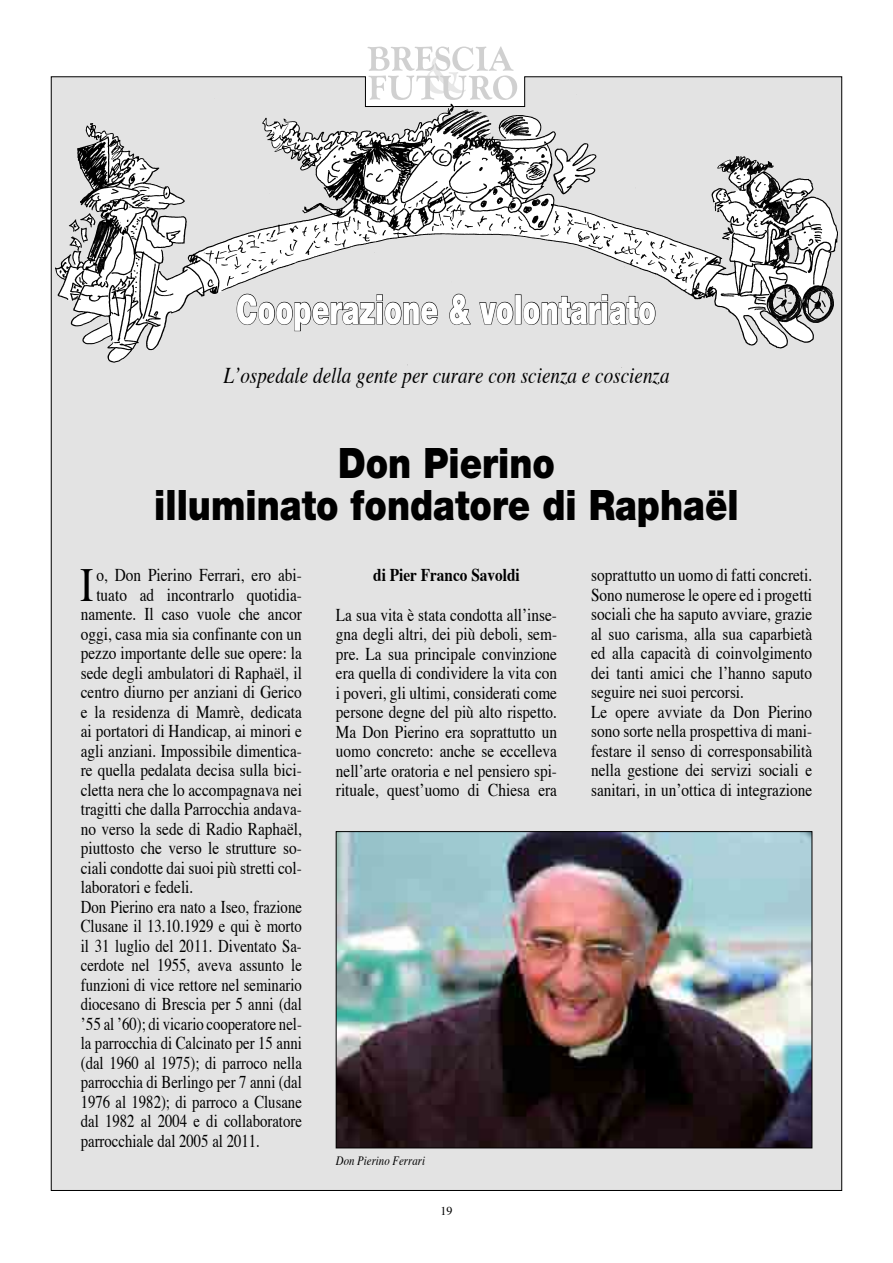
<style>
.page{position:relative;width:893px;height:1263px;background:#fff}
.page>*{position:absolute;margin:0;border:0;box-sizing:border-box;transform-origin:0 0}
.t1{font:47.4px "Times";color:#000;scale:.85 1}
.t2{font:900 42px/42px "Helvetica Neue";color:#000;text-align:center;scale:.85 1}
.t3{font:900 40.5px "Helvetica Neue";color:#fff;scale:.7 1}
.t4{font:italic 22.5px "Times";color:#000;scale:.85 1}
.t5{font:18px/19.5px "Times";color:#000;scale:.85 1}
.t6{font:18px "Times";color:#000;scale:.82 1}
.t7{font:700 18px "Times";color:#000;scale:.85 1}
.t8{font:italic 12.75px "Times";color:#000;scale:.85 1}
.t9{font:12px "Times";color:#000}
</style>
<div class="page">
<div style="left:51px;top:76px;width:791px;height:1115px;background:#e3e3e3"></div>
<svg style="left:367px;top:46px;width:150px;height:43px"></svg>
<img style="left:50px;top:89px;width:793px;height:279px">
<svg style="left:236px;top:293px;width:202px;height:38px;background:#c1c1c1"></svg>
<svg style="left:449px;top:293px;width:22px;height:32px"></svg>
<svg style="left:479px;top:302px;width:35px;height:23px"></svg>
<div style="left:515px;top:295px;width:6px;height:29px;border:1px solid #000"></div>
<svg style="left:523px;top:294px;width:133px;height:31px;background:#b7b7b7"></svg>
<img style="left:338px;top:833px;width:472px;height:313px">
<div style="left:336px;top:831px;width:476px;height:317px;border:1px solid #000"></div>
<h3 class="t3" style="left:236px;top:285px;width:601px">Cooperazione &amp; volontariato</h3>
<p class="t4" style="left:223px;top:361px;width:526px">L’ospedale della gente per curare con scienza e coscienza</p>
<h2 class="t2" style="left:154px;top:442px;width:689px">Don Pierino<br>illuminato fondatore di Raphaël</h2>
<h1 class="t1" style="left:80px;top:555px;width:17px">I</h1>
<p class="t5" style="left:96px;top:567px;width:243px">o, Don Pierino Ferrari, ero abi-</p>
<p class="t5" style="left:96px;top:586px;width:243px">tuato ad incontrarlo quotidia-</p>
<p class="t5" style="left:81px;top:606px;width:262px">namente. Il caso vuole che ancor</p>
<p class="t5" style="left:81px;top:625px;width:262px">oggi, casa mia sia confinante con un</p>
<p class="t5" style="left:81px;top:645px;width:262px">pezzo importante delle sue opere: la</p>
<p class="t5" style="left:81px;top:664px;width:262px">sede degli ambulatori di Raphaël, il</p>
<p class="t5" style="left:81px;top:684px;width:262px">centro diurno per anziani di Gerico</p>
<p class="t5" style="left:81px;top:703px;width:262px">e la residenza di Mamrè, dedicata</p>
<p class="t5" style="left:81px;top:722px;width:262px">ai portatori di Handicap, ai minori e</p>
<p class="t5" style="left:81px;top:742px;width:262px">agli anziani. Impossibile dimentica-</p>
<p class="t5" style="left:81px;top:761px;width:262px">re quella pedalata decisa sulla bici-</p>
<p class="t5" style="left:81px;top:781px;width:262px">cletta nera che lo accompagnava nei</p>
<p class="t5" style="left:81px;top:800px;width:262px">tragitti che dalla Parrocchia andava-</p>
<p class="t5" style="left:81px;top:820px;width:262px">no verso la sede di Radio Raphaël,</p>
<p class="t5" style="left:81px;top:839px;width:262px">piuttosto che verso le strutture so-</p>
<p class="t5" style="left:81px;top:859px;width:262px">ciali condotte dai suoi più stretti col-</p>
<p class="t5" style="left:81px;top:878px;width:134px">laboratori e fedeli.</p>
<p class="t6" style="left:81px;top:895px;width:271px">Don Pierino era nato a Iseo, frazione</p>
<p class="t6" style="left:81px;top:915px;width:271px">Clusane il 13.10.1929 e qui è morto</p>
<p class="t6" style="left:81px;top:934px;width:271px">il 31 luglio del 2011. Diventato Sa-</p>
<p class="t6" style="left:81px;top:954px;width:271px">cerdote nel 1955, aveva assunto le</p>
<p class="t6" style="left:81px;top:973px;width:271px">funzioni di vice rettore nel seminario</p>
<p class="t6" style="left:81px;top:993px;width:271px">diocesano di Brescia per 5 anni (dal</p>
<p class="t6" style="left:81px;top:1012px;width:271px">’55 al ’60); di vicario cooperatore nel-</p>
<p class="t6" style="left:81px;top:1032px;width:271px">la parrocchia di Calcinato per 15 anni</p>
<p class="t6" style="left:81px;top:1051px;width:271px">(dal 1960 al 1975); di parroco nella</p>
<p class="t6" style="left:81px;top:1071px;width:271px">parrocchia di Berlingo per 7 anni (dal</p>
<p class="t6" style="left:81px;top:1090px;width:271px">1976 al 1982); di parroco a Clusane</p>
<p class="t6" style="left:81px;top:1110px;width:271px">dal 1982 al 2004 e di collaboratore</p>
<p class="t6" style="left:81px;top:1129px;width:220px">parrocchiale dal 2005 al 2011.</p>
<p class="t7" style="left:373px;top:563px;width:174px">di Pier Franco Savoldi</p>
<p class="t5" style="left:336px;top:606px;width:262px;text-align:justify">La sua vita è stata condotta all’inse&shy;gna degli altri, dei più deboli, sem&shy;pre. La sua principale convinzione era quella di condividere la vita con i poveri, gli ultimi, considerati come persone degne del più alto rispetto.<br>Ma Don Pierino era soprattutto un uomo concreto: anche se eccelleva nell’arte oratoria e nel pensiero spi&shy;rituale, quest’uomo di Chiesa era</p>
<p class="t8" style="left:336px;top:1153px;width:106px">Don Pierino Ferrari</p>
<p class="t9" style="left:440px;top:1203px;width:13px">19</p>
<p class="t5" style="left:591px;top:567px;width:262px">soprattutto un uomo di fatti concreti.<br>Sono numerose le opere ed i progetti sociali che ha saputo avviare, grazie al suo carisma, alla sua caparbietà ed alla capacità di coinvolgimento dei tanti amici che l’hanno saputo seguire nei suoi percorsi.<br>Le opere avviate da Don Pierino sono sorte nella prospettiva di mani&shy;festare il senso di corresponsabilità nella gestione dei servizi sociali e sanitari, in un’ottica di integrazione</p>
</div>
